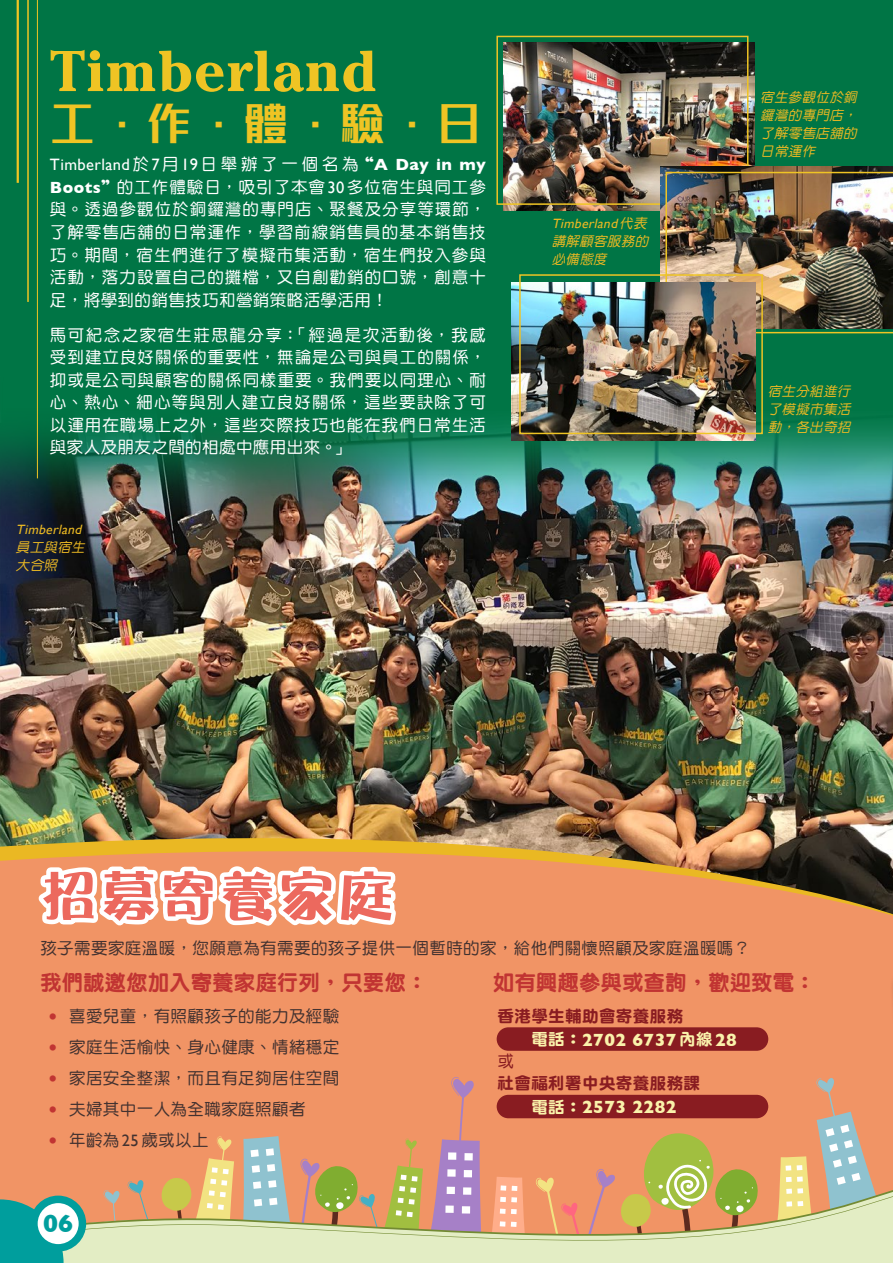
<style>
.page{position:relative;width:893px;height:1263px;background:#fff}
.page>*{position:absolute;margin:0;border:0;box-sizing:border-box;transform-origin:0 0}
.t1{font:700 57px "Cheltenham";letter-spacing:.025em;color:#efc424}
.t2{font:54px "DFPOP3 HK W12";letter-spacing:.1em;color:#ec695e}
.t3{font:700 45px "M Stiff Hei HK";color:#efc424}
.t4{font:700 25.2px "Gill Sans";color:#009e9d}
.t5{font:21px "DF Li Yuan HK W8";letter-spacing:.025em;color:#c13432}
.t6{font:700 18px "Gill Sans";letter-spacing:.025em;color:#faf2ab}
.t7{font:16.5px/22.5px "DF Yuan HK W5";letter-spacing:.06em;color:#fff;text-align:justify}
.t8{font:16.5px "DF Yuan HK W5";letter-spacing:.025em;color:#433230}
.t9{font:16.5px "Gill Sans";letter-spacing:.025em;color:#fff}
.t10{font:16.5px "DF Yuan HK W9";letter-spacing:.025em;color:#891c21}
.t11{font:16.5px "DF Yuan HK W5";color:#891c21}
.t12{font:italic 13.5px/18px "DF Yuan HK W5";color:#eab823}
.t13{font:italic 13.5px "Gill Sans";color:#eab823}
.s1{font-family:"DF Yuan HK W5"}
.s2{font-family:"DF Yuan HK W9"}
.s3{font-weight:700}
.s4{font-family:"Gill Sans";font-weight:700}
.s5{font-family:"Gill Sans"}
.s6{font-family:"Gill Sans";font-size:24.75px;color:#c13432}
.s7{font-family:"DF Yuan HK W9";font-weight:400;font-size:16.5px}
</style>
<div class="page">
<div style="left:0;top:0;width:893px;height:826px;background:#007545"></div>
<hr style="left:0;top:551px;width:262px;height:1px;background:#66ab8f">
<img style="left:1px;top:354px;width:776px;height:450px">
<svg style="left:743px;top:35px;width:150px;height:132px"></svg>
<img style="left:0;top:804px;width:777px;height:14px">
<svg style="left:0;top:818px;width:777px;height:305px;fill:#f19465"></svg>
<svg style="left:429px;top:1076px;width:52px;height:47px"></svg>
<div style="left:0;top:1123px;width:777px;height:6px;background:#f19465"></div>
<svg style="left:0;top:1129px;width:777px;height:134px;fill:#f19465"></svg>
<div style="left:497px;top:1027px;width:271px;height:24px;background:#891c21;border-radius:12px"></div>
<div style="left:497px;top:1095px;width:271px;height:23px;background:#891c21;border-radius:12px"></div>
<svg style="left:298px;top:1138px;width:125px;height:99px"></svg>
<svg style="left:102px;top:1189px;width:18px;height:32px"></svg>
<svg style="left:29px;top:859px;width:373px;height:84px"></svg>
<hr style="left:37px;top:0;width:1px;height:478px;background:#efc424">
<hr style="left:27px;top:0;width:2px;height:302px;background:#efc424">
<hr style="left:17px;top:0;width:2px;height:183px;background:#efc424">
<img style="left:504px;top:43px;width:250px;height:167px">
<div style="left:496px;top:36px;width:252px;height:169px;border:2px solid #efc424"></div>
<img style="left:660px;top:167px;width:233px;height:162px">
<div style="left:665px;top:172px;width:228px;height:161px;border:2px solid #efc424"></div>
<img style="left:512px;top:282px;width:243px;height:158px">
<div style="left:519px;top:274px;width:244px;height:160px;border:2px solid #efc424"></div>
<img style="left:777px;top:216px;width:116px;height:1047px">
<svg style="left:0;top:1199px;width:64px;height:64px"></svg>
<div style="left:34px;top:1199px;width:48px;height:49px;background:#fff;border-radius:50%"></div>
<div style="left:30px;top:1195px;width:56px;height:56px;border:8px solid #009e9d;border-radius:50%"></div>
<h1 class="t1" style="left:50px;top:35px;width:329px">Timberland</h1>
<h3 class="t3" style="left:50px;top:101px;width:433px">工<sup>.</sup>作<sup>.</sup>體<sup>.</sup>驗<sup>.</sup>日</h3>
<p class="t9" style="left:50px;top:155px;width:437px">Timberland<span class="s1">於</span>7<span class="s1">月</span>19<span class="s1">日舉辦了一個名為</span><span class="s2">“</span><span class="s3">A Day in my</span></p>
<p class="t7" style="left:50px;top:176px;width:437px"><span class="s4">Boots</span><span class="s2">”</span>的工作體驗日，吸引了本會<span class="s5">30</span>多位宿生與同工參與。透過參觀位於銅鑼灣的專門店、聚餐及分享等環節，了解零售店舖的日常運作，學習前線銷售員的基本銷售技巧。期間，宿生們進行了模擬市集活動，宿生們投入參與活動，落力設置自己的攤檔，又自創勸銷的口號，創意十足，將學到的銷售技巧和營銷策略活學活用！</p>
<p class="t7" style="left:50px;top:323px;width:437px">馬可紀念之家宿生莊思龍分享：「經過是次活動後，我感受到建立良好關係的重要性，無論是公司與員工的關係，抑或是公司與顧客的關係同樣重要。我們要以同理心、耐心、熱心、細心等與別人建立良好關係，這些要訣除了可以運用在職場上之外，這些交際技巧也能在我們日常生活與家人及朋友之間的相處中應用出來。」</p>
<p class="t13" style="left:16px;top:521px;width:70px">Timberland</p>
<p class="t12" style="left:16px;top:537px;width:73px">員工與宿生大合照</p>
<p class="t13" style="left:552px;top:216px;width:99px">Timberland<span class="s1">代表</span></p>
<p class="t12" style="left:552px;top:232px;width:101px">講解顧客服務的必備態度</p>
<p class="t12" style="left:760px;top:88px;width:101px;text-align:justify">宿生參觀位於銅鑼灣的專門店，了解零售店舖的日常運作</p>
<p class="t12" style="left:768px;top:382px;width:87px;text-align:justify">宿生分組進行了模擬市集活動，各出奇招</p>
<h2 class="t2" style="left:43px;top:867px;width:352px">招募寄養家庭</h2>
<p class="t8" style="left:40px;top:939px;width:711px">孩子需要家庭溫暖，您願意為有需要的孩子提供一個暫時的家，給他們關懷照顧及家庭溫暖嗎？</p>
<p class="t5" style="left:40px;top:971px;width:388px">我們誠邀您加入寄養家庭行列，只要您：</p>
<p class="t8" style="left:49px;top:1007px;width:292px"><span class="s6">•</span> 喜愛兒童，有照顧孩子的能力及經驗</p>
<p class="t8" style="left:49px;top:1038px;width:292px"><span class="s6">•</span> 家庭生活愉快、身心健康、情緒穩定</p>
<p class="t8" style="left:49px;top:1069px;width:292px"><span class="s6">•</span> 家居安全整潔，而且有足夠居住空間</p>
<p class="t8" style="left:49px;top:1100px;width:258px"><span class="s6">•</span> 夫婦其中一人為全職家庭照顧者</p>
<p class="t8" style="left:49px;top:1131px;width:162px"><span class="s6">•</span> 年齡為<span class="s5">25</span>歲或以上</p>
<h3 class="t4" style="left:43px;top:1209px;width:32px">06</h3>
<p class="t5" style="left:493px;top:971px;width:324px">如有興趣參與或查詢，歡迎致電：</p>
<p class="t10" style="left:497px;top:1007px;width:187px">香港學生輔助會寄養服務</p>
<p class="t6" style="left:531px;top:1029px;width:207px"><span class="s7">電話：</span>2702 6737<span class="s7">內線</span>28</p>
<p class="t11" style="left:497px;top:1052px;width:18px">或</p>
<p class="t10" style="left:497px;top:1074px;width:204px">社會福利署中央寄養服務課</p>
<p class="t6" style="left:531px;top:1096px;width:147px"><span class="s7">電話：</span>2573 2282</p>
</div>
